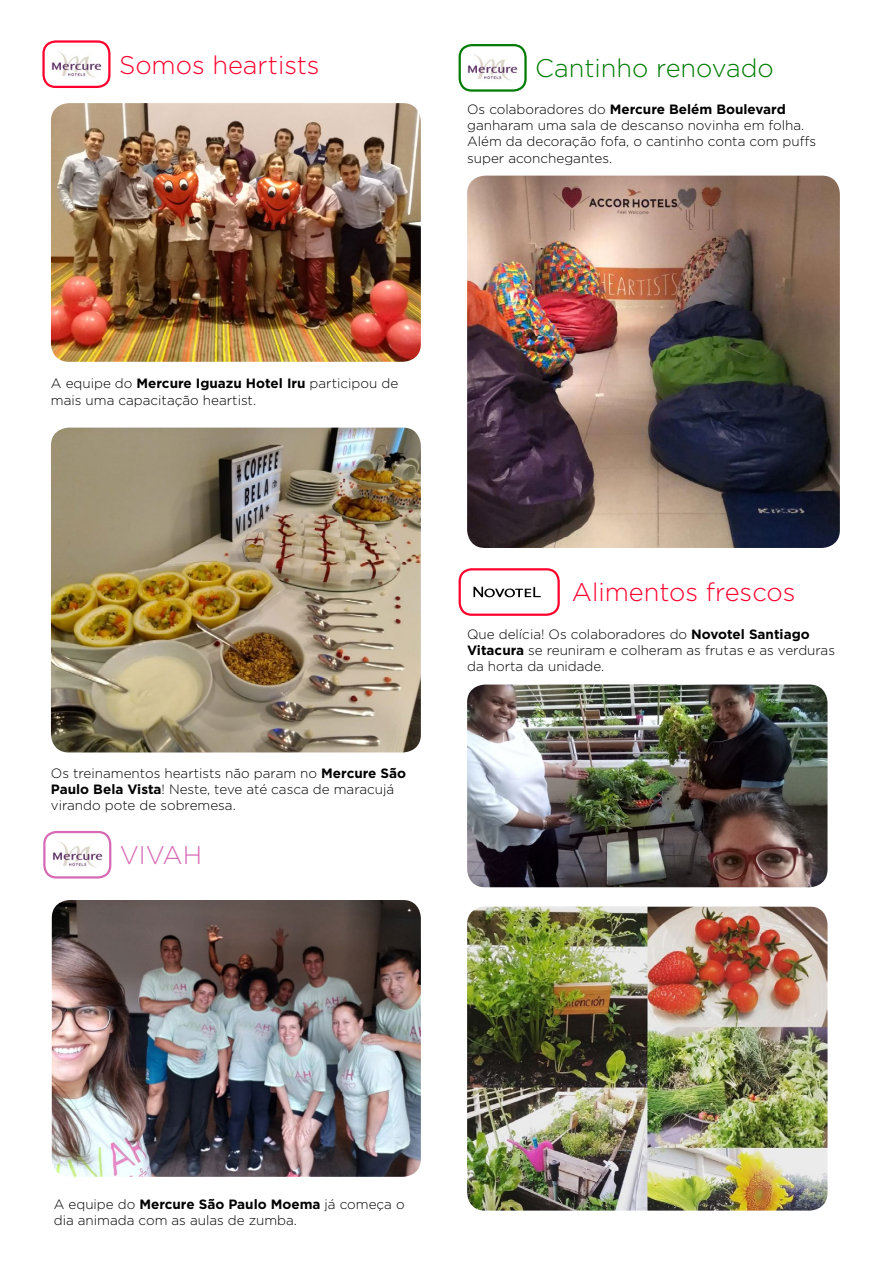
<style>
.page{position:relative;width:893px;height:1263px;background:#fff}
.page>*{position:absolute;margin:0;border:0;box-sizing:border-box;transform-origin:0 0}
.t1{font:300 25.5px "Gotham";color:#ff002e}
.t2{font:300 25.5px "Gotham";color:#007c04}
.t3{font:300 25.5px "Gotham";color:#d869b5}
.t4{font:300 13.5px/16.2px "Gotham";color:#000}
.s1{font-weight:700}
</style>
<div class="page">
<div style="left:42px;top:40px;width:68px;height:48px;border:2px solid #ff002e;border-radius:12px"></div>
<img style="left:51px;top:51px;width:51px;height:26px">
<img style="left:51px;top:103px;width:370px;height:259px">
<img style="left:51px;top:428px;width:370px;height:324px">
<div style="left:43px;top:831px;width:68px;height:47px;border:2px solid #d869b5;border-radius:12px"></div>
<img style="left:52px;top:841px;width:51px;height:26px">
<img style="left:52px;top:900px;width:369px;height:277px">
<div style="left:459px;top:44px;width:68px;height:48px;border:2px solid #007c04;border-radius:12px"></div>
<img style="left:467px;top:54px;width:51px;height:26px">
<img style="left:467px;top:176px;width:373px;height:372px">
<div style="left:459px;top:568px;width:101px;height:48px;border:2px solid #ff002e;border-radius:12px"></div>
<svg style="left:473px;top:587px;width:68px;height:10px"></svg>
<img style="left:467px;top:906px;width:360px;height:304px">
<img style="left:467px;top:684px;width:360px;height:203px">
<h1 class="t1" style="left:119px;top:49px;width:202px">Somos heartists</h1>
<h1 class="t2" style="left:535px;top:52px;width:240px">Cantinho renovado</h1>
<p class="t4" style="left:467px;top:101px;width:351px">Os colaboradores do <span class="s1">Mercure Belém Boulevard </span>ganharam uma sala de descanso novinha em folha.<br>Além da decoração fofa, o cantinho conta com puffs super aconchegantes.</p>
<p class="t4" style="left:51px;top:375px;width:349px">A equipe do <span class="s1">Mercure Iguazu Hotel Iru</span> participou de mais uma capacitação heartist.</p>
<p class="t4" style="left:51px;top:764px;width:357px">Os treinamentos heartists não param no <span class="s1">Mercure São<br>Paulo Bela Vista</span>! Neste, teve até casca de maracujá virando pote de sobremesa.</p>
<h1 class="t3" style="left:120px;top:839px;width:84px">VIVAH</h1>
<h1 class="t1" style="left:572px;top:576px;width:225px">Alimentos frescos</h1>
<p class="t4" style="left:467px;top:625px;width:369px">Que delícia! Os colaboradores do <span class="s1">Novotel Santiago<br>Vitacura</span> se reuniram e colheram as frutas e as verduras da horta da unidade.</p>
<p class="t4" style="left:54px;top:1196px;width:352px">A equipe do <span class="s1">Mercure São Paulo Moema</span> já começa o dia animada com as aulas de zumba.</p>
</div>
